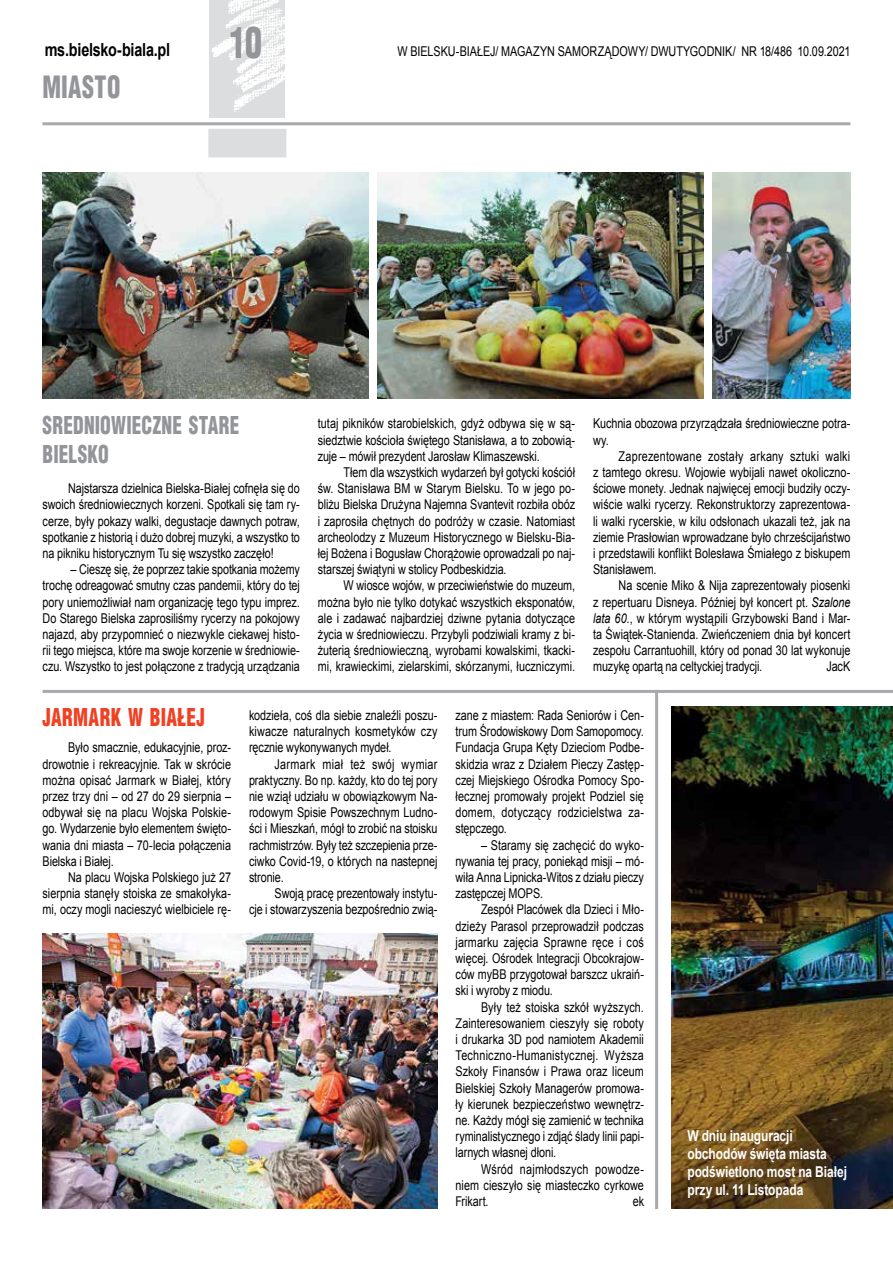
<style>
.page{position:relative;width:893px;height:1263px;background:#fff}
.page>*{position:absolute;margin:0;border:0;box-sizing:border-box;transform-origin:0 0}
.t1{font:900 42px "Switzerland Cond";color:#939598;scale:.8 1}
.t2{font:900 30px "Switzerland Cond";letter-spacing:.02em;color:#939598;scale:.8 1}
.t3{font:900 24px/28.8px "Switzerland Cond";letter-spacing:.01em;color:#939598;scale:.8 1}
.t4{font:900 24px "Switzerland Cond";letter-spacing:.02em;color:#ef4123;scale:.8 1}
.t5{font:700 18px "Arial";letter-spacing:-.015em;color:#000;scale:.8 1}
.t6{font:700 15px/18px "Arial";letter-spacing:-.005em;color:#fff;scale:.8 1}
.t7{font:13.5px/16.2px "Arial";letter-spacing:-.005em;color:#000;text-align:justify;scale:.8 1}
.s1{font-style:italic}
</style>
<div class="page">
<hr style="left:43px;top:122px;width:807px;height:3px;background:#a7a9ac">
<img style="left:209px;top:0;width:76px;height:118px">
<div style="left:208px;top:129px;width:78px;height:28px;background:#dcddde"></div>
<hr style="left:43px;top:690px;width:850px;height:3px;background:#a7a9ac">
<img style="left:43px;top:172px;width:326px;height:227px">
<img style="left:378px;top:172px;width:326px;height:227px">
<img style="left:713px;top:172px;width:137px;height:227px">
<img style="left:43px;top:934px;width:394px;height:275px">
<hr style="left:655px;top:690px;width:3px;height:519px;background:#a7a9ac">
<img style="left:672px;top:707px;width:221px;height:502px">
<h3 class="t5" style="left:45px;top:37px;width:158px">ms.bielsko-biala.pl</h3>
<h2 class="t2" style="left:43px;top:68px;width:99px">MIASTO</h2>
<h1 class="t1" style="left:230px;top:16px;width:42px">10</h1>
<p class="t7" style="left:398px;top:43px;width:568px">W BIELSKU-BIAŁEJ/ MAGAZYN SAMORZĄDOWY/ DWUTYGODNIK/ NR 18/486 10.09.2021</p>
<h3 class="t3" style="left:43px;top:410px;width:248px">SREDNIOWIECZNE STARE<br>BIELSKO</h3>
<p class="t7" style="left:43px;top:480px;width:323px;text-indent:26px">Najstarsza dzielnica Bielska-Białej cofnęła się do swoich średniowiecznych korzeni. Spotkali się tam ry&shy;cerze, były pokazy walki, degustacje dawnych potraw, spotkanie z historią i dużo dobrej muzyki, a wszystko to na pikniku historycznym Tu się wszystko zaczęło!</p>
<p class="t7" style="left:43px;top:561px;width:323px;text-indent:28px">– Cieszę się, że poprzez takie spotkania możemy trochę odreagować smutny czas pandemii, który do tej pory uniemożliwiał nam organizację tego typu imprez.<br>Do Starego Bielska zaprosiliśmy rycerzy na pokojowy najazd, aby przypomnieć o niezwykle ciekawej histo&shy;rii tego miejsca, które ma swoje korzenie w średniowie&shy;czu. Wszystko to jest połączone z tradycją urządzania</p>
<p class="t7" style="left:318px;top:415px;width:323px">tutaj pikników starobielskich, gdyż odbywa się w są&shy;siedztwie kościoła świętego Stanisława, a to zobowią&shy;zuje – mówił prezydent Jarosław Klimaszewski.</p>
<p class="t7" style="left:318px;top:464px;width:323px;text-indent:26px">Tłem dla wszystkich wydarzeń był gotycki kościół św. Stanisława BM w Starym Bielsku. To w jego po&shy;bliżu Bielska Drużyna Najemna Svantevit rozbiła obóz i zaprosiła chętnych do podróży w czasie. Natomiast archeolodzy z Muzeum Historycznego w Bielsku-Bia&shy;łej Bożena i Bogusław Chorążowie oprowadzali po naj&shy;starszej świątyni w stolicy Podbeskidzia.</p>
<p class="t7" style="left:318px;top:577px;width:323px;text-indent:26px">W wiosce wojów, w przeciwieństwie do muzeum, można było nie tylko dotykać wszystkich eksponatów, ale i zadawać najbardziej dziwne pytania dotyczące życia w średniowieczu. Przybyli podziwiali kramy z bi&shy;żuterią średniowieczną, wyrobami kowalskimi, tkacki&shy;mi, krawieckimi, zielarskimi, skórzanymi, łuczniczymi.</p>
<p class="t7" style="left:593px;top:415px;width:323px">Kuchnia obozowa przyrządzała średniowieczne potra&shy;wy.</p>
<p class="t7" style="left:593px;top:448px;width:323px;text-indent:26px">Zaprezentowane zostały arkany sztuki walki z tamtego okresu. Wojowie wybijali nawet okoliczno&shy;ściowe monety. Jednak najwięcej emocji budziły oczy&shy;wiście walki rycerzy. Rekonstruktorzy zaprezentowa&shy;li walki rycerskie, w kilu odsłonach ukazali też, jak na ziemie Prasłowian wprowadzane było chrześcijaństwo i przedstawili konflikt Bolesława Śmiałego z biskupem Stanisławem.</p>
<p class="t7" style="left:593px;top:577px;width:323px;text-indent:26px">Na scenie Miko &amp; Nija zaprezentowały piosenki z repertuaru Disneya. Później był koncert pt. <span class="s1">Szalone lata 60.</span>, w którym wystąpili Grzybowski Band i Mar&shy;ta Świątek-Stanienda. Zwieńczeniem dnia był koncert zespołu Carrantuohill, który od ponad 30 lat wykonuje muzykę opartą na celtyckiej tradycji.</p>
<p class="t7" style="left:826px;top:658px;width:31px">JacK</p>
<h3 class="t4" style="left:43px;top:701px;width:205px">JARMARK W BIAŁEJ</h3>
<p class="t7" style="left:43px;top:739px;width:237px;text-indent:26px">Było smacznie, edukacyjnie, proz&shy;drowotnie i rekreacyjnie. Tak w skrócie można opisać Jarmark w Białej, który przez trzy dni – od 27 do 29 sierpnia – odbywał się na placu Wojska Polskie&shy;go. Wydarzenie było elementem święto&shy;wania dni miasta – 70-lecia połączenia Bielska i Białej.</p>
<p class="t7" style="left:43px;top:869px;width:237px;text-indent:26px">Na placu Wojska Polskiego już 27 sierpnia stanęły stoiska ze smakołyka&shy;mi, oczy mogli nacieszyć wielbiciele rę-</p>
<p class="t7" style="left:249px;top:707px;width:237px">kodzieła, coś dla siebie znaleźli poszu&shy;kiwacze naturalnych kosmetyków czy ręcznie wykonywanych mydeł.</p>
<p class="t7" style="left:249px;top:756px;width:237px;text-indent:26px">Jarmark miał też swój wymiar praktyczny. Bo np. każdy, kto do tej pory nie wziął udziału w obowiązkowym Na&shy;rodowym Spisie Powszechnym Ludno&shy;ści i Mieszkań, mógł to zrobić na stoisku rachmistrzów. Były też szczepienia prze&shy;ciwko Covid-19, o których na nastepnej stronie.</p>
<p class="t7" style="left:249px;top:885px;width:237px;text-align:right">Swoją pracę prezentowały instytu-<br>cje i stowarzyszenia bezpośrednio zwią-</p>
<p class="t7" style="left:455px;top:707px;width:237px">zane z miastem: Rada Seniorów i Cen&shy;trum Środowiskowy Dom Samopomocy.<br>Fundacja Grupa Kęty Dzieciom Podbe&shy;skidzia wraz z Działem Pieczy Zastęp&shy;czej Miejskiego Ośrodka Pomocy Spo&shy;łecznej promowały projekt Podziel się domem, dotyczący rodzicielstwa za&shy;stępczego.</p>
<p class="t7" style="left:455px;top:837px;width:237px;text-indent:26px">– Staramy się zachęcić do wyko&shy;nywania tej pracy, poniekąd misji – mó&shy;wiła Anna Lipnicka-Witos z działu pieczy zastępczej MOPS.</p>
<p class="t7" style="left:455px;top:901px;width:237px;text-indent:26px">Zespół Placówek dla Dzieci i Mło&shy;dzieży Parasol przeprowadził podczas jarmarku zajęcia Sprawne ręce i coś więcej. Ośrodek Integracji Obcokrajow&shy;ców myBB przygotował barszcz ukraiń&shy;ski i wyroby z miodu.</p>
<p class="t7" style="left:455px;top:999px;width:237px;text-indent:26px">Były też stoiska szkół wyższych.<br>Zainteresowaniem cieszyły się roboty i drukarka 3D pod namiotem Akademii Techniczno-Humanistycznej. Wyższa Szkoły Finansów i Prawa oraz liceum Bielskiej Szkoły Managerów promowa&shy;ły kierunek bezpieczeństwo wewnętrz&shy;ne. Każdy mógł się zamienić w technika ryminalistycznego i zdjąć ślady linii papi&shy;larnych własnej dłoni.</p>
<p class="t7" style="left:455px;top:1161px;width:237px;text-indent:26px">Wśród najmłodszych powodze&shy;niem cieszyło się miasteczko cyrkowe Frikart.</p>
<p class="t7" style="left:633px;top:1193px;width:16px">ek</p>
<p class="t6" style="left:687px;top:1127px;width:201px">W dniu inauguracji obchodów święta miasta podświetlono most na Białej przy ul. 11 Listopada</p>
</div>
